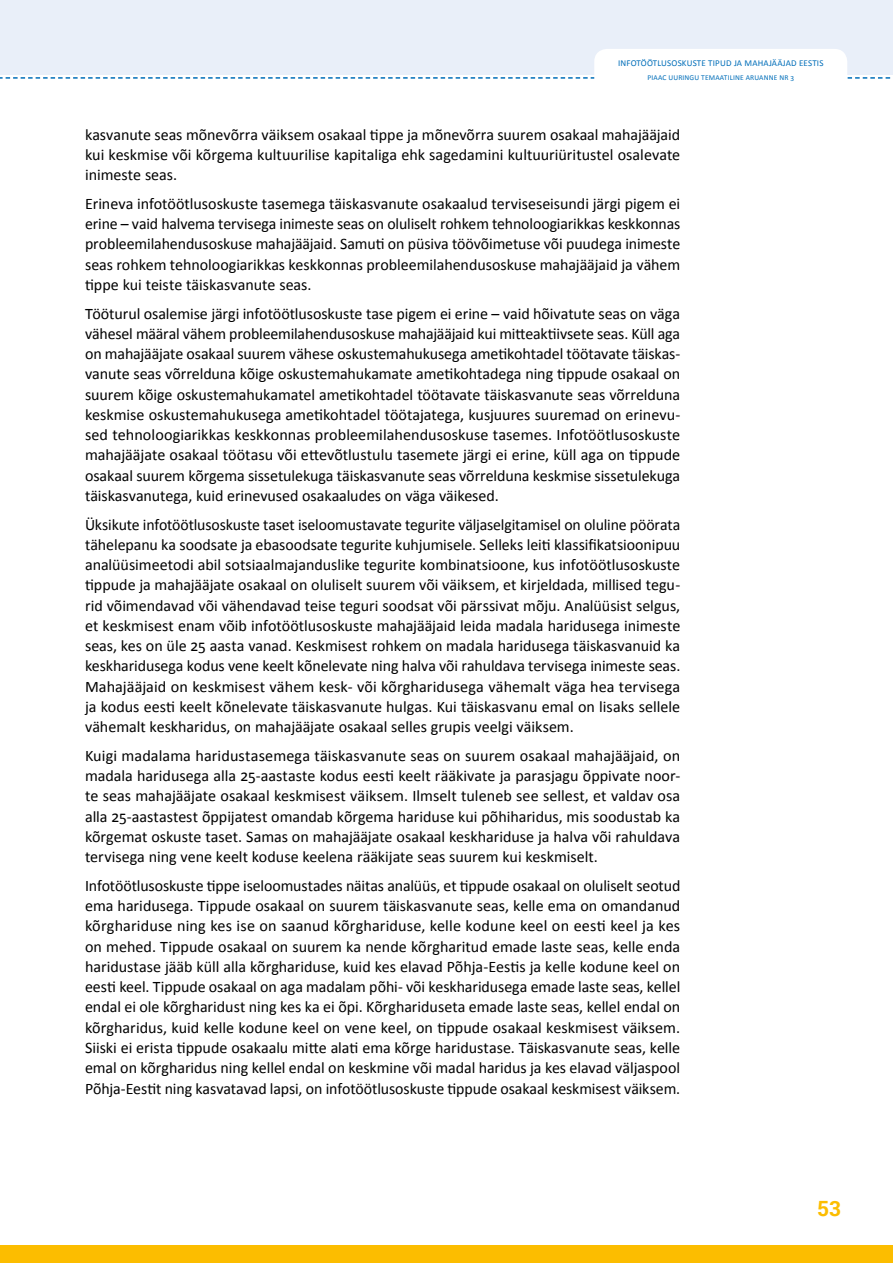
<style>
.page{position:relative;width:893px;height:1263px;background:#fff}
.page>*{position:absolute;margin:0;border:0;box-sizing:border-box;transform-origin:0 0}
.t1{font:700 21px "Roboto";color:#fcbd00}
.t2{font:16.05px/20.2px "Calibri";letter-spacing:-.005em;color:#000;text-align:justify}
.t3{font:9px "Calibri";letter-spacing:.02em;color:#006eb9}
.t4{font:7.5px "Calibri";letter-spacing:.02em;color:#006eb9}
</style>
<div class="page">
<div style="left:0;top:0;width:893px;height:75px;background:#e9eff9"></div>
<svg style="left:0;top:77px;width:594px;height:2px"></svg>
<svg style="left:847px;top:77px;width:44px;height:2px"></svg>
<div style="left:594px;top:49px;width:253px;height:62px;background:#fff;border-radius:13px"></div>
<div style="left:0;top:1245px;width:893px;height:18px;background:#fcbd00"></div>
<p class="t3" style="left:618px;top:58px;width:207px">Infotöötlusoskuste ti pud ja mahajääjad Eestis</p>
<p class="t4" style="left:647px;top:73px;width:148px">PIAAC uuri ngu temaati li ne aruanne nr 3</p>
<p class="t2" style="left:85px;top:123px;width:597px">kasvanute seas mõnevõrra väiksem osakaal tippe ja mõnevõrra suurem osakaal mahajääjaid kui keskmise või kõrgema kultuurilise kapitaliga ehk sagedamini kultuuriüritustel osalevate inimeste seas.</p>
<p class="t2" style="left:85px;top:193px;width:597px">Erineva infotöötlusoskuste tasemega täiskasvanute osakaalud terviseseisundi järgi pigem ei erine – vaid halvema tervisega inimeste seas on oluliselt rohkem tehnoloogiarikkas keskkonnas probleemilahendusoskuse mahajääjaid. Samuti on püsiva töövõimetuse või puudega inimeste seas rohkem tehnoloogiarikkas keskkonnas probleemilahendusoskuse mahajääjaid ja vähem tippe kui teiste täiskasvanute seas.</p>
<p class="t2" style="left:85px;top:302px;width:597px">Tööturul osalemise järgi infotöötlusoskuste tase pigem ei erine – vaid hõivatute seas on väga vähesel määral vähem probleemilahendusoskuse mahajääjaid kui mitteaktiivsete seas. Küll aga on mahajääjate osakaal suurem vähese oskustemahukusega ametikohtadel töötavate täiskas&shy;vanute seas võrrelduna kõige oskustemahukamate ametikohtadega ning tippude osakaal on suurem kõige oskustemahukamatel ametikohtadel töötavate täiskasvanute seas võrrelduna keskmise oskustemahukusega ametikohtadel töötajatega, kusjuures suuremad on erinevu&shy;sed tehnoloogiarikkas keskkonnas probleemilahendusoskuse tasemes. Infotöötlusoskuste mahajääjate osakaal töötasu või ettevõtlustulu tasemete järgi ei erine, küll aga on tippude osakaal suurem kõrgema sissetulekuga täiskasvanute seas võrrelduna keskmise sissetulekuga täiskasvanutega, kuid erinevused osakaaludes on väga väikesed.</p>
<p class="t2" style="left:85px;top:513px;width:597px">Üksikute infotöötlusoskuste taset iseloomustavate tegurite väljaselgitamisel on oluline pöörata tähelepanu ka soodsate ja ebasoodsate tegurite kuhjumisele. Selleks leiti klassifikatsioonipuu analüüsimeetodi abil sotsiaalmajanduslike tegurite kombinatsioone, kus infotöötlusoskuste tippude ja mahajääjate osakaal on oluliselt suurem või väiksem, et kirjeldada, millised tegu&shy;rid võimendavad või vähendavad teise teguri soodsat või pärssivat mõju. Analüüsist selgus, et keskmisest enam võib infotöötlusoskuste mahajääjaid leida madala haridusega inimeste seas, kes on üle 25 aasta vanad. Keskmisest rohkem on madala haridusega täiskasvanuid ka keskharidusega kodus vene keelt kõnelevate ning halva või rahuldava tervisega inimeste seas.<br>Mahajääjaid on keskmisest vähem kesk- või kõrgharidusega vähemalt väga hea tervisega ja kodus eesti keelt kõnelevate täiskasvanute hulgas. Kui täiskasvanu emal on lisaks sellele vähemalt keskharidus, on mahajääjate osakaal selles grupis veelgi väiksem.</p>
<p class="t2" style="left:85px;top:745px;width:597px">Kuigi madalama haridustasemega täiskasvanute seas on suurem osakaal mahajääjaid, on madala haridusega alla 25-aastaste kodus eesti keelt rääkivate ja parasjagu õppivate noor&shy;te seas mahajääjate osakaal keskmisest väiksem. Ilmselt tuleneb see sellest, et valdav osa alla 25-aastastest õppijatest omandab kõrgema hariduse kui põhiharidus, mis soodustab ka kõrgemat oskuste taset. Samas on mahajääjate osakaal keskhariduse ja halva või rahuldava tervisega ning vene keelt koduse keelena rääkijate seas suurem kui keskmiselt.</p>
<p class="t2" style="left:85px;top:875px;width:597px">Infotöötlusoskuste tippe iseloomustades näitas analüüs, et tippude osakaal on oluliselt seotud ema haridusega. Tippude osakaal on suurem täiskasvanute seas, kelle ema on omandanud kõrghariduse ning kes ise on saanud kõrghariduse, kelle kodune keel on eesti keel ja kes on mehed. Tippude osakaal on suurem ka nende kõrgharitud emade laste seas, kelle enda haridustase jääb küll alla kõrghariduse, kuid kes elavad Põhja-Eestis ja kelle kodune keel on eesti keel. Tippude osakaal on aga madalam põhi- või keskharidusega emade laste seas, kellel endal ei ole kõrgharidust ning kes ka ei õpi. Kõrghariduseta emade laste seas, kellel endal on kõrgharidus, kuid kelle kodune keel on vene keel, on tippude osakaal keskmisest väiksem.<br>Siiski ei erista tippude osakaalu mitte alati ema kõrge haridustase. Täiskasvanute seas, kelle emal on kõrgharidus ning kellel endal on keskmine või madal haridus ja kes elavad väljaspool Põhja-Eestit ning kasvatavad lapsi, on infotöötlusoskuste tippude osakaal keskmisest väiksem.</p>
<h1 class="t1" style="left:817px;top:1194px;width:26px">53</h1>
</div>
